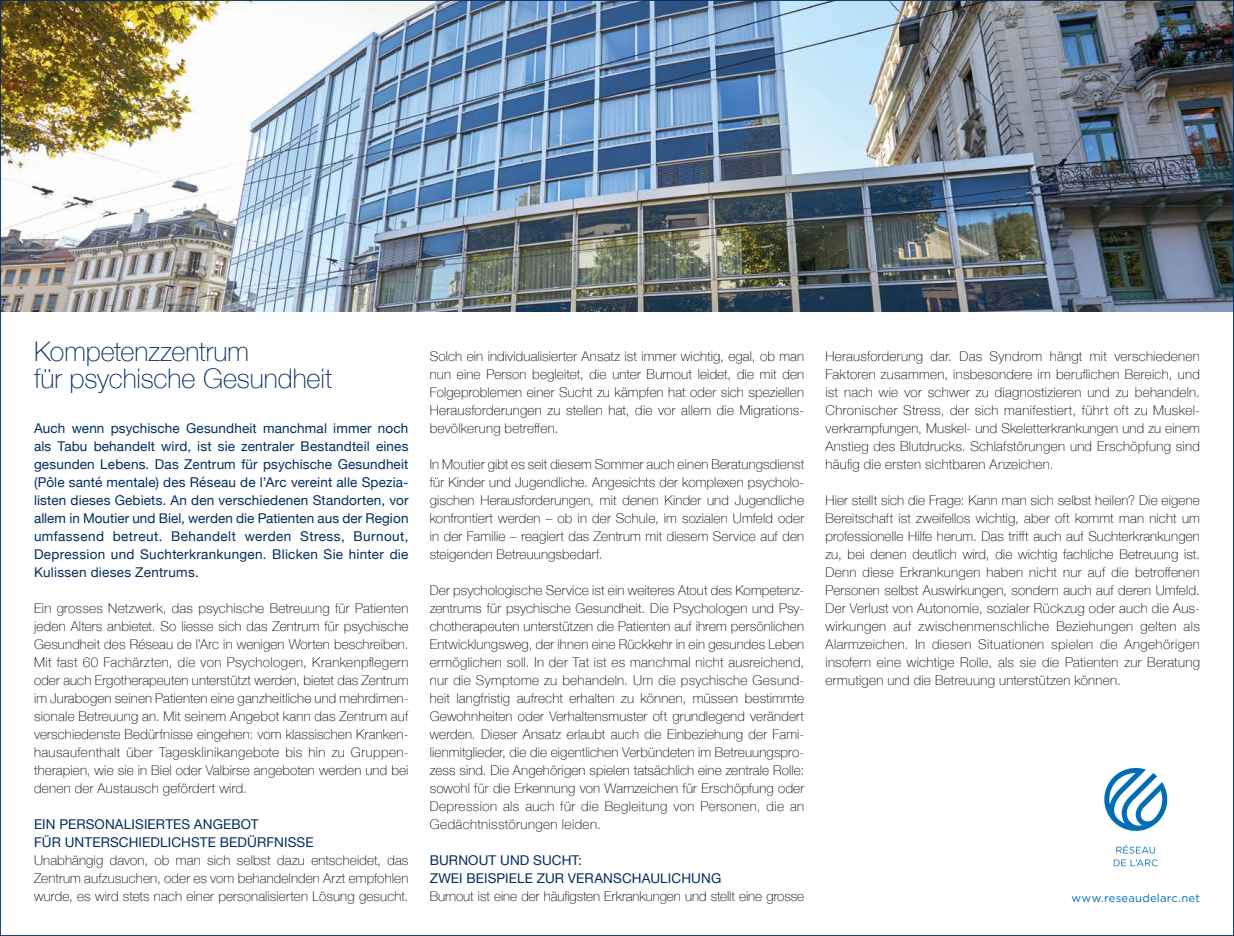
<style>
.page{position:relative;width:1234px;height:936px;background:#fff}
.page>*{position:absolute;margin:0;border:0;box-sizing:border-box;transform-origin:0 0}
.t1{font:100 27px/27px "Helvetica Neue";letter-spacing:-.005em;color:#002d5e}
.t2{font:100 13.5px/18px "Helvetica Neue";letter-spacing:.015em;color:#000;text-align:justify}
.t3{font:13.5px/18px "Helvetica Neue";letter-spacing:.01em;color:#002d5e}
.t4{font:100 13.5px "Helvetica Neue";letter-spacing:-.005em;color:#000}
.t5{font:11.25px "Gotham";letter-spacing:.02em;color:#006db7}
</style>
<div class="page">
<svg style="left:1116px;top:845px;width:38px;height:8px"></svg>
<svg style="left:1113px;top:859px;width:44px;height:7px"></svg>
<svg style="left:1104px;top:767px;width:62px;height:64px"></svg>
<img style="left:2px;top:2px;width:1229px;height:310px">
<h1 class="t1" style="left:34px;top:336px;width:299px">Kompetenzzentrum<br>für psychische Gesundheit</h1>
<p class="t3" style="left:34px;top:420px;width:376px;text-align:justify">Auch wenn psychische Gesundheit manchmal immer noch als Tabu behandelt wird, ist sie zentraler Bestandteil eines gesunden Lebens. Das Zentrum für psychische Gesundheit (Pôle santé mentale) des Réseau de l’Arc vereint alle Spezia&shy;listen dieses Gebiets. An den verschiedenen Standorten, vor allem in Moutier und Biel, werden die Patienten aus der Region umfassend betreut. Behandelt werden Stress, Burnout, Depression und Suchterkrankungen. Blicken Sie hinter die Kulissen dieses Zentrums.</p>
<p class="t2" style="left:34px;top:598px;width:376px">Ein grosses Netzwerk, das psychische Betreuung für Patienten jeden Alters anbietet. So liesse sich das Zentrum für psychische Gesundheit des Réseau de l’Arc in wenigen Worten beschreiben.<br>Mit fast 60 Fachärzten, die von Psychologen, Krankenpflegern oder auch Ergotherapeuten unterstützt werden, bietet das Zentrum im Jurabogen seinen Patienten eine ganzheitliche und mehrdimen&shy;sionale Betreuung an. Mit seinem Angebot kann das Zentrum auf verschiedenste Bedürfnisse eingehen: vom klassischen Kranken&shy;hausaufenthalt über Tagesklinikangebote bis hin zu Gruppen&shy;therapien, wie sie in Biel oder Valbirse angeboten werden und bei denen der Austausch gefördert wird.</p>
<p class="t3" style="left:34px;top:815px;width:281px">EIN PERSONALISIERTES ANGEBOT<br>FÜR UNTERSCHIEDLICHSTE BEDÜRFNISSE</p>
<p class="t2" style="left:34px;top:850px;width:376px">Unabhängig davon, ob man sich selbst dazu entscheidet, das Zentrum aufzusuchen, oder es vom behandelnden Arzt empfohlen wurde, es wird stets nach einer personalisierten Lösung gesucht.</p>
<p class="t2" style="left:429px;top:346px;width:376px">Solch ein individualisierter Ansatz ist immer wichtig, egal, ob man nun eine Person begleitet, die unter Burnout leidet, die mit den Folgeproblemen einer Sucht zu kämpfen hat oder sich speziellen Herausforderungen zu stellen hat, die vor allem die Migrations&shy;bevölkerung betreffen.</p>
<p class="t2" style="left:429px;top:454px;width:376px">In Moutier gibt es seit diesem Sommer auch einen Beratungsdienst für Kinder und Jugendliche. Angesichts der komplexen psycholo&shy;gischen Herausforderungen, mit denen Kinder und Jugendliche konfrontiert werden – ob in der Schule, im sozialen Umfeld oder in der Familie – reagiert das Zentrum mit diesem Service auf den steigenden Betreuungsbedarf.</p>
<p class="t2" style="left:429px;top:580px;width:376px">Der psychologische Service ist ein weiteres Atout des Kompetenz&shy;zentrums für psychische Gesundheit. Die Psychologen und Psy&shy;chotherapeuten unterstützen die Patienten auf ihrem persönlichen Entwicklungsweg, der ihnen eine Rückkehr in ein gesundes Leben ermöglichen soll. In der Tat ist es manchmal nicht ausreichend, nur die Symptome zu behandeln. Um die psychische Gesund&shy;heit langfristig aufrecht erhalten zu können, müssen bestimmte Gewohnheiten oder Verhaltensmuster oft grundlegend verändert werden. Dieser Ansatz erlaubt auch die Einbeziehung der Fami&shy;lienmitglieder, die die eigentlichen Verbündeten im Betreuungspro&shy;zess sind. Die Angehörigen spielen tatsächlich eine zentrale Rolle: sowohl für die Erkennung von Warnzeichen für Erschöpfung oder Depression als auch für die Begleitung von Personen, die an Gedächtnisstörungen leiden.</p>
<p class="t3" style="left:429px;top:851px;width:293px">BURNOUT UND SUCHT:<br>ZWEI BEISPIELE ZUR VERANSCHAULICHUNG</p>
<p class="t4" style="left:429px;top:885px;width:376px">Burnout ist eine der häufigsten Erkrankungen und stellt eine grosse</p>
<p class="t2" style="left:825px;top:346px;width:376px">Herausforderung dar. Das Syndrom hängt mit verschiedenen Faktoren zusammen, insbesondere im beruflichen Bereich, und ist nach wie vor schwer zu diagnostizieren und zu behandeln.<br>Chronischer Stress, der sich manifestiert, führt oft zu Muskel&shy;verkrampfungen, Muskel- und Skeletterkrankungen und zu einem Anstieg des Blutdrucks. Schlafstörungen und Erschöpfung sind häufig die ersten sichtbaren Anzeichen.</p>
<p class="t2" style="left:825px;top:490px;width:376px">Hier stellt sich die Frage: Kann man sich selbst heilen? Die eigene Bereitschaft ist zweifellos wichtig, aber oft kommt man nicht um professionelle Hilfe herum. Das trifft auch auf Suchterkrankungen zu, bei denen deutlich wird, die wichtig fachliche Betreuung ist.<br>Denn diese Erkrankungen haben nicht nur auf die betroffenen Personen selbst Auswirkungen, sondern auch auf deren Umfeld.<br>Der Verlust von Autonomie, sozialer Rückzug oder auch die Aus&shy;wirkungen auf zwischenmenschliche Beziehungen gelten als Alarmzeichen. In diesen Situationen spielen die Angehörigen insofern eine wichtige Rolle, als sie die Patienten zur Beratung ermutigen und die Betreuung unterstützen können.</p>
<p class="t5" style="left:1071px;top:890px;width:130px">www.reseaudelarc.net</p>
</div>
